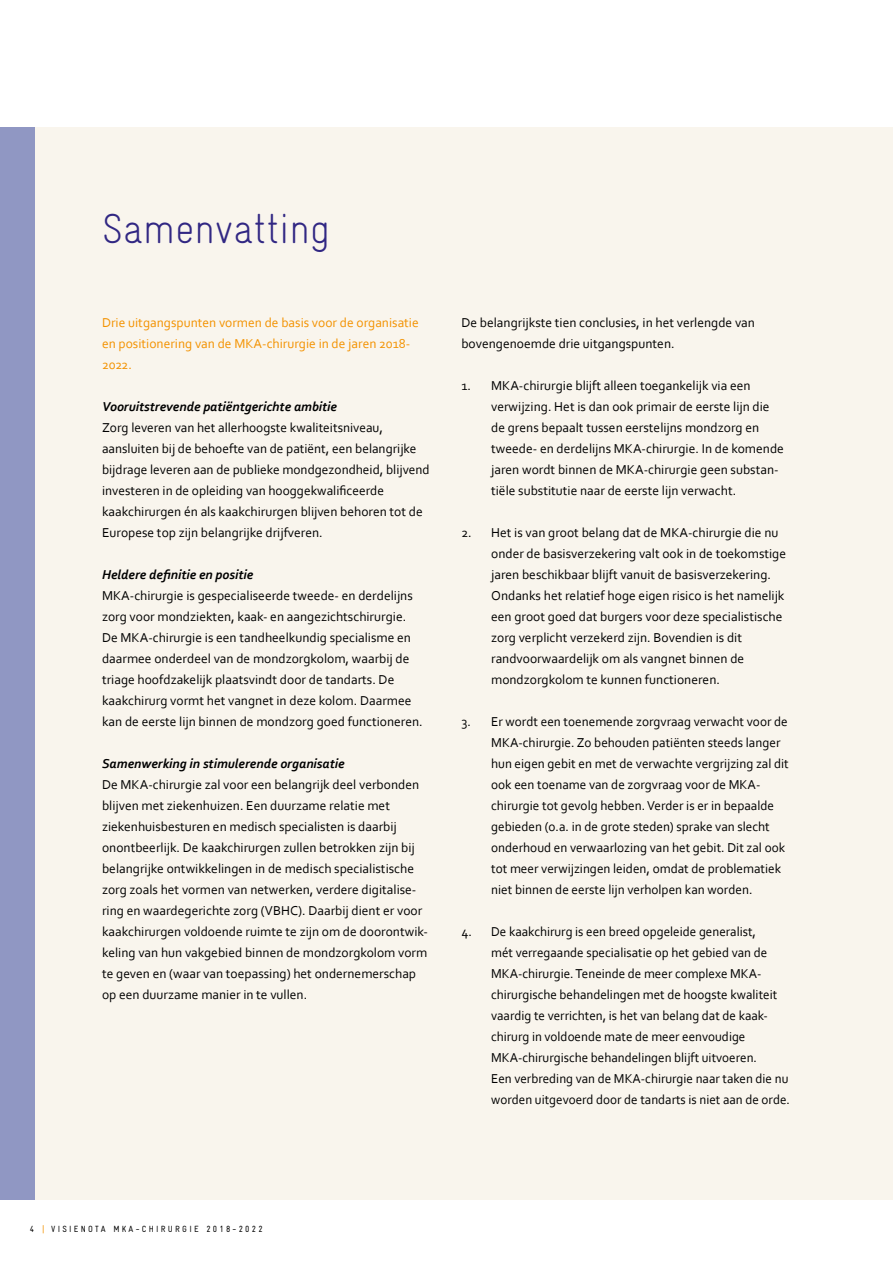
<style>
.page{position:relative;width:893px;height:1263px;background:#fff}
.page>*{position:absolute;margin:0;border:0;box-sizing:border-box;transform-origin:0 0}
.t1{font:300 condensed 42px "Gravur";color:#312783}
.t2{font:13.5px/21px "Corbel";color:#000}
.t3{font:13.5px/21px "Corbel";color:#f39200}
.t4{font:italic 700 13.5px "Corbel";color:#000}
.t5{font:9px "Gravur Condensed";letter-spacing:.25em;color:#000}
.s1{color:#f39200}
</style>
<div class="page">
<div style="left:0;top:127px;width:893px;height:1072px;background:#f9f5ed"></div>
<div style="left:0;top:127px;width:34px;height:1072px;background:#9097c3"></div>
<h1 class="t1" style="left:102px;top:205px;width:230px">Samenvatting</h1>
<p class="t3" style="left:102px;top:312px;width:318px">Drie uitgangspunten vormen de basis voor de organisatie en positionering van de MKA-chirurgie in de jaren 2018-<br>2022.</p>
<p class="t4" style="left:102px;top:398px;width:237px">Vooruitstrevende patiëntgerichte ambitie</p>
<p class="t2" style="left:102px;top:417px;width:329px">Zorg leveren van het allerhoogste kwaliteitsniveau, aansluiten bij de behoefte van de patiënt, een belangrijke bijdrage leveren aan de publieke mondgezondheid, blijvend investeren in de opleiding van hooggekwalificeerde kaakchirurgen én als kaakchirurgen blijven behoren tot de Europese top zijn belangrijke drijfveren.</p>
<p class="t4" style="left:102px;top:566px;width:153px">Heldere definitie en positie</p>
<p class="t2" style="left:102px;top:585px;width:322px">MKA-chirurgie is gespecialiseerde tweede- en derdelijns zorg voor mondziekten, kaak- en aangezichtschirurgie.<br>De MKA-chirurgie is een tandheelkundig specialisme en daarmee onderdeel van de mondzorgkolom, waarbij de triage hoofdzakelijk plaatsvindt door de tandarts. De kaakchirurg vormt het vangnet in deze kolom. Daarmee kan de eerste lijn binnen de mondzorg goed functioneren.</p>
<p class="t4" style="left:102px;top:755px;width:244px">Samenwerking in stimulerende organisatie</p>
<p class="t2" style="left:102px;top:774px;width:327px">De MKA-chirurgie zal voor een belangrijk deel verbonden blijven met ziekenhuizen. Een duurzame relatie met ziekenhuisbesturen en medisch specialisten is daarbij onontbeerlijk. De kaakchirurgen zullen betrokken zijn bij belangrijke ontwikkelingen in de medisch specialistische zorg zoals het vormen van netwerken, verdere digitalise&shy;ring en waardegerichte zorg (VBHC). Daarbij dient er voor kaakchirurgen voldoende ruimte te zijn om de doorontwik&shy;keling van hun vakgebied binnen de mondzorgkolom vorm te geven en (waar van toepassing) het ondernemerschap op een duurzame manier in te vullen.</p>
<p class="t2" style="left:461px;top:312px;width:295px">De belangrijkste tien conclusies, in het verlengde van bovengenoemde drie uitgangspunten.</p>
<p class="t2" style="left:491px;top:375px;width:294px;text-indent:-30px">1. MKA-chirurgie blijft alleen toegankelijk via een verwijzing. Het is dan ook primair de eerste lijn die de grens bepaalt tussen eerstelijns mondzorg en tweede- en derdelijns MKA-chirurgie. In de komende jaren wordt binnen de MKA-chirurgie geen substan&shy;tiële substitutie naar de eerste lijn verwacht.</p>
<p class="t2" style="left:491px;top:522px;width:296px;text-indent:-30px">2. Het is van groot belang dat de MKA-chirurgie die nu onder de basisverzekering valt ook in de toekomstige jaren beschikbaar blijft vanuit de basisverzekering.<br>Ondanks het relatief hoge eigen risico is het namelijk een groot goed dat burgers voor deze specialistische zorg verplicht verzekerd zijn. Bovendien is dit randvoorwaardelijk om als vangnet binnen de mondzorgkolom te kunnen functioneren.</p>
<p class="t2" style="left:491px;top:711px;width:299px;text-indent:-30px">3. Er wordt een toenemende zorgvraag verwacht voor de MKA-chirurgie. Zo behouden patiënten steeds langer hun eigen gebit en met de verwachte vergrijzing zal dit ook een toename van de zorgvraag voor de MKA&shy;chirurgie tot gevolg hebben. Verder is er in bepaalde gebieden (o.a. in de grote steden) sprake van slecht onderhoud en verwaarlozing van het gebit. Dit zal ook tot meer verwijzingen leiden, omdat de problematiek niet binnen de eerste lijn verholpen kan worden.</p>
<p class="t2" style="left:491px;top:921px;width:300px;text-indent:-30px">4. De kaakchirurg is een breed opgeleide generalist,<br>mét verregaande specialisatie op het gebied van de MKA-chirurgie. Teneinde de meer complexe MKA&shy;chirurgische behandelingen met de hoogste kwaliteit vaardig te verrichten, is het van belang dat de kaak&shy;chirurg in voldoende mate de meer eenvoudige MKA-chirurgische behandelingen blijft uitvoeren.<br>Een verbreding van de MKA-chirurgie naar taken die nu worden uitgevoerd door de tandarts is niet aan de orde.</p>
<p class="t5" style="left:30px;top:1223px;width:234px">4 <span class="s1">|</span> VISIENOTA MKA-CHIRURGIE 2018-2022</p>
</div>
